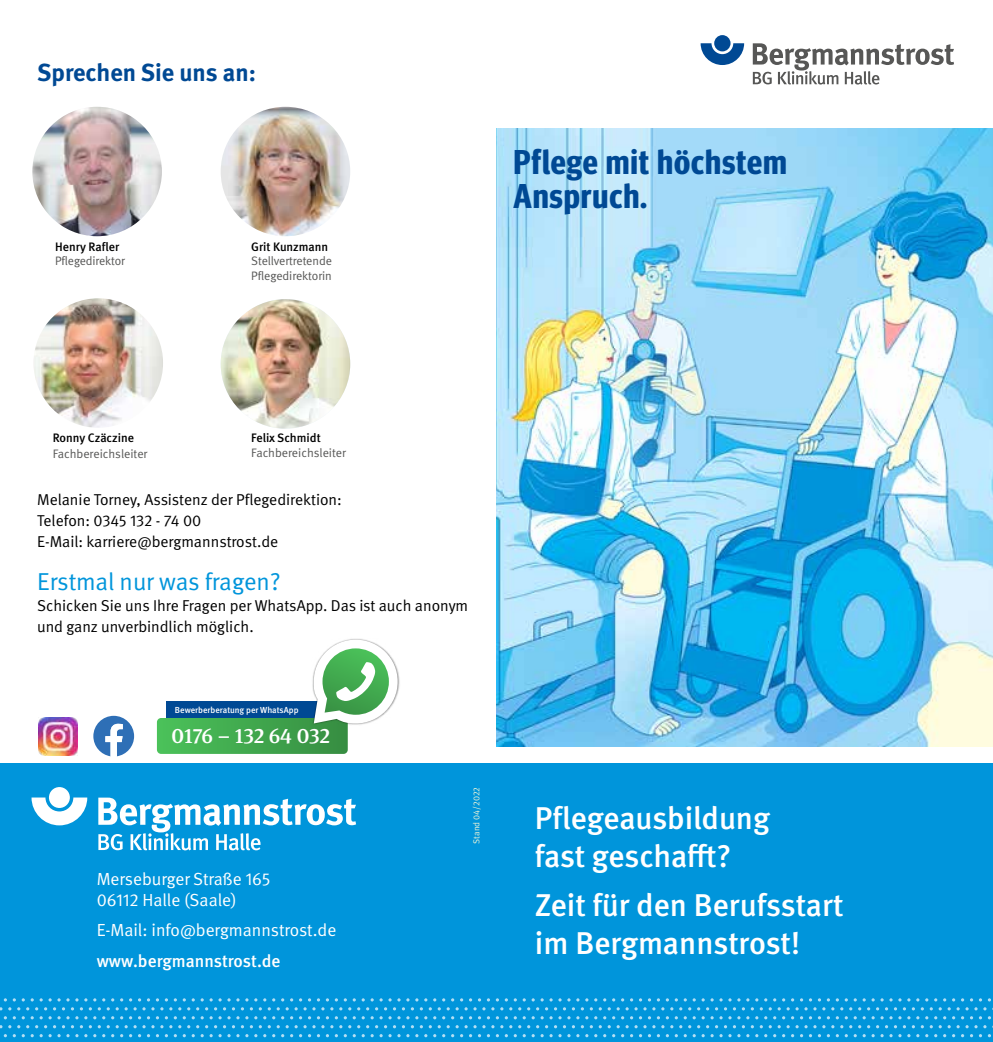
<style>
.page{position:relative;width:993px;height:1042px;background:#fff}
.page>*{position:absolute;margin:0;border:0;box-sizing:border-box;transform-origin:0 0}
.t1{font:700 condensed 34.48px/34.5px "Meta Headline Pro";letter-spacing:.025em;color:#004994}
.t2{font:500 31.5px/37.8px "DGUV Meta";letter-spacing:-.005em;color:#fff}
.t3{font:24.5px "DGUV Meta";letter-spacing:-.005em;color:#0095db}
.t4{font:700 24.5px "DGUV Meta";color:#004994}
.t5{font:500 21px "DGUV Meta Serif";letter-spacing:-.005em;color:#fff}
.t6{font:17.5px/21px "DGUV Meta";color:#fff}
.t7{font:500 17.5px "DGUV Meta";color:#fff}
.t8{font:15.75px/21px "DGUV Meta";color:#000}
.t9{font:12.25px/14.7px "DGUV Meta";letter-spacing:-.005em;color:#575756}
.t10{font:500 12.25px "DGUV Meta";color:#000}
.t11{font:500 8.75px "DGUV Meta";color:#fff}
.t12{font:8.75px "DGUV Meta";letter-spacing:.005em;color:#eff4d6}
</style>
<div class="page">
<img style="left:496px;top:128px;width:496px;height:619px">
<svg style="left:700px;top:43px;width:44px;height:22px"></svg>
<div style="left:714px;top:35px;width:16px;height:16px;background:#004994;border-radius:50%"></div>
<svg style="left:915px;top:44px;width:38px;height:21px"></svg>
<svg style="left:752px;top:43px;width:163px;height:42px"></svg>
<div style="left:0;top:763px;width:992px;height:279px;background:#0095db"></div>
<svg style="left:32px;top:797px;width:55px;height:28px"></svg>
<div style="left:49px;top:787px;width:21px;height:21px;background:#fff;border-radius:50%"></div>
<svg style="left:280px;top:799px;width:76px;height:26px"></svg>
<svg style="left:98px;top:797px;width:181px;height:53px"></svg>
<svg style="left:183px;top:998px;width:38px;height:3px"></svg>
<svg style="left:326px;top:998px;width:38px;height:3px"></svg>
<svg style="left:469px;top:998px;width:47px;height:3px"></svg>
<svg style="left:621px;top:998px;width:38px;height:3px"></svg>
<svg style="left:764px;top:998px;width:38px;height:3px"></svg>
<svg style="left:907px;top:998px;width:38px;height:3px"></svg>
<svg style="left:183px;top:1016px;width:38px;height:3px"></svg>
<svg style="left:326px;top:1016px;width:38px;height:3px"></svg>
<svg style="left:469px;top:1016px;width:47px;height:3px"></svg>
<svg style="left:621px;top:1016px;width:38px;height:3px"></svg>
<svg style="left:764px;top:1016px;width:38px;height:3px"></svg>
<svg style="left:907px;top:1016px;width:38px;height:3px"></svg>
<svg style="left:183px;top:1034px;width:38px;height:3px"></svg>
<svg style="left:326px;top:1034px;width:38px;height:3px"></svg>
<svg style="left:469px;top:1034px;width:47px;height:3px"></svg>
<svg style="left:621px;top:1034px;width:38px;height:3px"></svg>
<svg style="left:764px;top:1034px;width:38px;height:3px"></svg>
<svg style="left:907px;top:1034px;width:38px;height:3px"></svg>
<svg style="left:259px;top:1007px;width:38px;height:3px"></svg>
<svg style="left:402px;top:1007px;width:38px;height:3px"></svg>
<svg style="left:545px;top:1007px;width:38px;height:3px"></svg>
<svg style="left:688px;top:1007px;width:38px;height:3px"></svg>
<svg style="left:831px;top:1007px;width:38px;height:3px"></svg>
<svg style="left:974px;top:1007px;width:13px;height:3px"></svg>
<svg style="left:259px;top:1025px;width:38px;height:3px"></svg>
<svg style="left:402px;top:1025px;width:38px;height:3px"></svg>
<svg style="left:545px;top:1025px;width:38px;height:3px"></svg>
<svg style="left:688px;top:1025px;width:38px;height:3px"></svg>
<svg style="left:831px;top:1025px;width:38px;height:3px"></svg>
<svg style="left:974px;top:1025px;width:13px;height:3px"></svg>
<svg style="left:40px;top:998px;width:38px;height:3px"></svg>
<svg style="left:40px;top:1016px;width:38px;height:3px"></svg>
<svg style="left:40px;top:1034px;width:38px;height:3px"></svg>
<svg style="left:116px;top:1007px;width:38px;height:3px"></svg>
<svg style="left:116px;top:1025px;width:38px;height:3px"></svg>
<img style="left:32px;top:107px;width:130px;height:129px;border-radius:65px">
<img style="left:220px;top:107px;width:130px;height:129px;border-radius:65px">
<img style="left:220px;top:299px;width:130px;height:130px;border-radius:65px">
<img style="left:33px;top:298px;width:130px;height:130px;border-radius:65px">
<div style="left:167px;top:701px;width:177px;height:24px;background:#004994"></div>
<svg style="left:157px;top:718px;width:190px;height:36px;background:#41a84e"></svg>
<img style="left:311px;top:638px;width:89px;height:88px">
<svg style="left:313px;top:640px;width:84px;height:83px"></svg>
<img style="left:39px;top:717px;width:38px;height:39px">
<svg style="left:93px;top:716px;width:41px;height:40px"></svg>
<h3 class="t4" style="left:37px;top:58px;width:220px">Sprechen Sie uns an:</h3>
<p class="t10" style="left:55px;top:239px;width:66px">Henry Rafler</p>
<p class="t9" style="left:55px;top:254px;width:71px">Pflegedirektor</p>
<p class="t10" style="left:251px;top:239px;width:78px">Grit Kunzmann</p>
<p class="t9" style="left:251px;top:254px;width:82px">Stellvertretende<br>Pflegedirektorin</p>
<h1 class="t1" style="left:513px;top:143px;width:275px">Pflege mit höchstem<br>Anspruch.</h1>
<p class="t10" style="left:53px;top:431px;width:83px">Ronny Czäczine</p>
<p class="t9" style="left:53px;top:447px;width:96px">Fachbereichsleiter</p>
<p class="t10" style="left:251px;top:431px;width:71px">Felix Schmidt</p>
<p class="t9" style="left:251px;top:446px;width:96px">Fachbereichsleiter</p>
<p class="t8" style="left:37px;top:490px;width:306px">Melanie Torney, Assistenz der Pflegedirektion:<br>Telefon: 0345 132 - 74 00<br>E-Mail: karriere@bergmannstrost.de</p>
<h3 class="t3" style="left:37px;top:567px;width:245px">Erstmal nur was fragen?</h3>
<p class="t8" style="left:37px;top:596px;width:432px">Schicken Sie uns Ihre Fragen per WhatsApp. Das ist auch anonym und ganz unverbindlich möglich.</p>
<p class="t11" style="left:175px;top:705px;width:125px">Bewerberberatung per WhatsApp</p>
<h3 class="t5" style="left:171px;top:723px;width:160px">0176 – 132 64 032</h3>
<p class="t6" style="left:97px;top:868px;width:175px">Merseburger Straße 165<br>06112 Halle (Saale)</p>
<p class="t6" style="left:97px;top:920px;width:241px">E-Mail: info@bergmannstrost.de</p>
<p class="t7" style="left:97px;top:951px;width:185px">www.bergmannstrost.de</p>
<p class="t12" style="left:471px;top:843px;width:58px;rotate:-90deg">Stand 04/2022</p>
<h2 class="t2" style="left:535px;top:800px;width:236px">Pflegeausbildung fast geschafft?</h2>
<h2 class="t2" style="left:535px;top:887px;width:310px">Zeit für den Berufsstart im Bergmannstrost!</h2>
</div>
